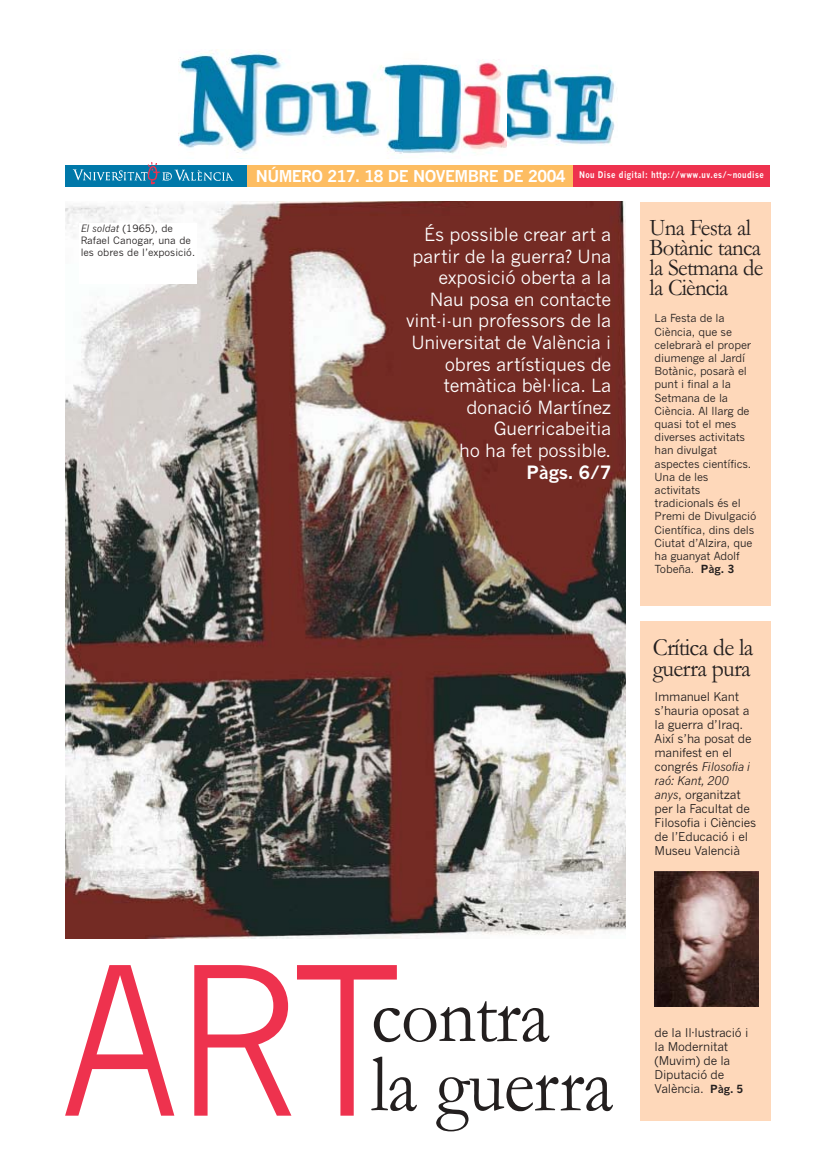
<style>
.page{position:relative;width:819px;height:1162px;background:#fff}
.page>*{position:absolute;margin:0;border:0;box-sizing:border-box;transform-origin:0 0}
.t1{font:203.5px "News Gothic";color:#ee324e;scale:.91 1}
.t2{font:82.4px "Garamond";letter-spacing:-.015em;color:#231f1f;scale:.91 1}
.t3{font:25px/20.8px "Garamond";letter-spacing:-.035em;color:#231f1f;scale:.95 1}
.t4{font:24px/19.8px "Garamond";letter-spacing:-.035em;color:#231f1f;scale:.95 1}
.t5{font:18px/21.6px "News Gothic";letter-spacing:-.01em;color:#fff;text-align:right}
.t6{font:700 18px "News Gothic";color:#fff}
.t7{font:12px/14px "News Gothic";letter-spacing:-.02em;color:#231f1f}
.t8{font:11px/13.2px "News Gothic";letter-spacing:-.015em;color:#231f1f}
.t9{font:10px/12px "News Gothic";color:#231f1f}
.t10{font:700 9px "News Gothic";letter-spacing:.045em;color:#fff;scale:.85 1}
.s1{font-style:italic}
.s2{font-size:16px}
.s3{font-weight:700}
.s4{font-weight:700;font-size:11px}
</style>
<div class="page">
<div style="left:641px;top:203px;width:130px;height:403px;background:#fed8ba"></div>
<img style="left:179px;top:50px;width:436px;height:109px">
<img style="left:462px;top:50px;width:44px;height:109px">
<div style="left:65px;top:165px;width:183px;height:22px;background:#0078a9"></div>
<img style="left:72px;top:169px;width:162px;height:12px">
<img style="left:145px;top:162px;width:17px;height:23px">
<div style="left:248px;top:165px;width:327px;height:22px;background:#fdbd62"></div>
<div style="left:573px;top:165px;width:197px;height:22px;background:#ee324e"></div>
<img style="left:65px;top:201px;width:561px;height:737px">
<div style="left:641px;top:621px;width:130px;height:500px;background:#fed8ba"></div>
<img style="left:655px;top:871px;width:103px;height:135px">
<div style="left:80px;top:224px;width:117px;height:60px;background:#fff"></div>
<p class="t9" style="left:81px;top:224px;width:116px"><span class="s1">El soldat</span> (1965), de<br>Rafael Canogar, una de les obres de l’exposició.</p>
<p class="t10" style="left:256px;top:171px;width:599px"><span class="s2">NÚMERO 217. 18 DE NOVEMBRE DE 2004</span> Nou Dise digital: http://www.uv.es/~noudise</p>
<p class="t5" style="left:406px;top:225px;width:207px">És possible crear art a partir de la guerra? Una exposició oberta a la<br>Nau posa en contacte vint-i-un professors de la<br>Universitat de València i obres artístiques de temàtica bèl·lica. La donació Martínez<br>Guerricabeitia<br>ho ha fet possible.</p>
<h3 class="t6" style="left:526px;top:465px;width:86px">Pàgs. 6/7</h3>
<h3 class="t4" style="left:650px;top:221px;width:121px">Una Festa al<br>Botànic tanca la Setmana de la Ciència</h3>
<p class="t8" style="left:655px;top:313px;width:103px">La Festa de la<br>Ciència, que se celebrarà el proper diumenge al Jardí<br>Botànic, posarà el punt i final a la<br>Setmana de la<br>Ciència. Al llarg de quasi tot el mes diverses activitats han divulgat aspectes científics.<br>Una de les activitats tradicionals és el<br>Premi de Divulgació<br>Científica, dins dels<br>Ciutat d’Alzira, que ha guanyat Adolf<br>Tobeña. <span class="s3">Pàg. 3</span></p>
<h3 class="t3" style="left:653px;top:639px;width:108px">Crítica de la guerra pura</h3>
<p class="t7" style="left:655px;top:691px;width:103px">Immanuel Kant s’hauria oposat a la guerra d’Iraq.<br>Així s’ha posat de manifest en el congrés <span class="s1">Filosofia i raó: Kant, 200 anys</span>, organitzat per la Facultat de<br>Filosofia i Ciències de l’Educació i el<br>Museu Valencià</p>
<h1 class="t1" style="left:61px;top:965px;width:377px">ART</h1>
<h2 class="t2" style="left:371px;top:987px;width:198px">contra</h2>
<h2 class="t2" style="left:371px;top:1056px;width:268px">la guerra</h2>
<p class="t7" style="left:655px;top:1027px;width:95px">de la Il·lustració i la Modernitat (Muvim) de la<br>Diputació de<br>València. <span class="s4">Pàg. 5</span></p>
</div>
